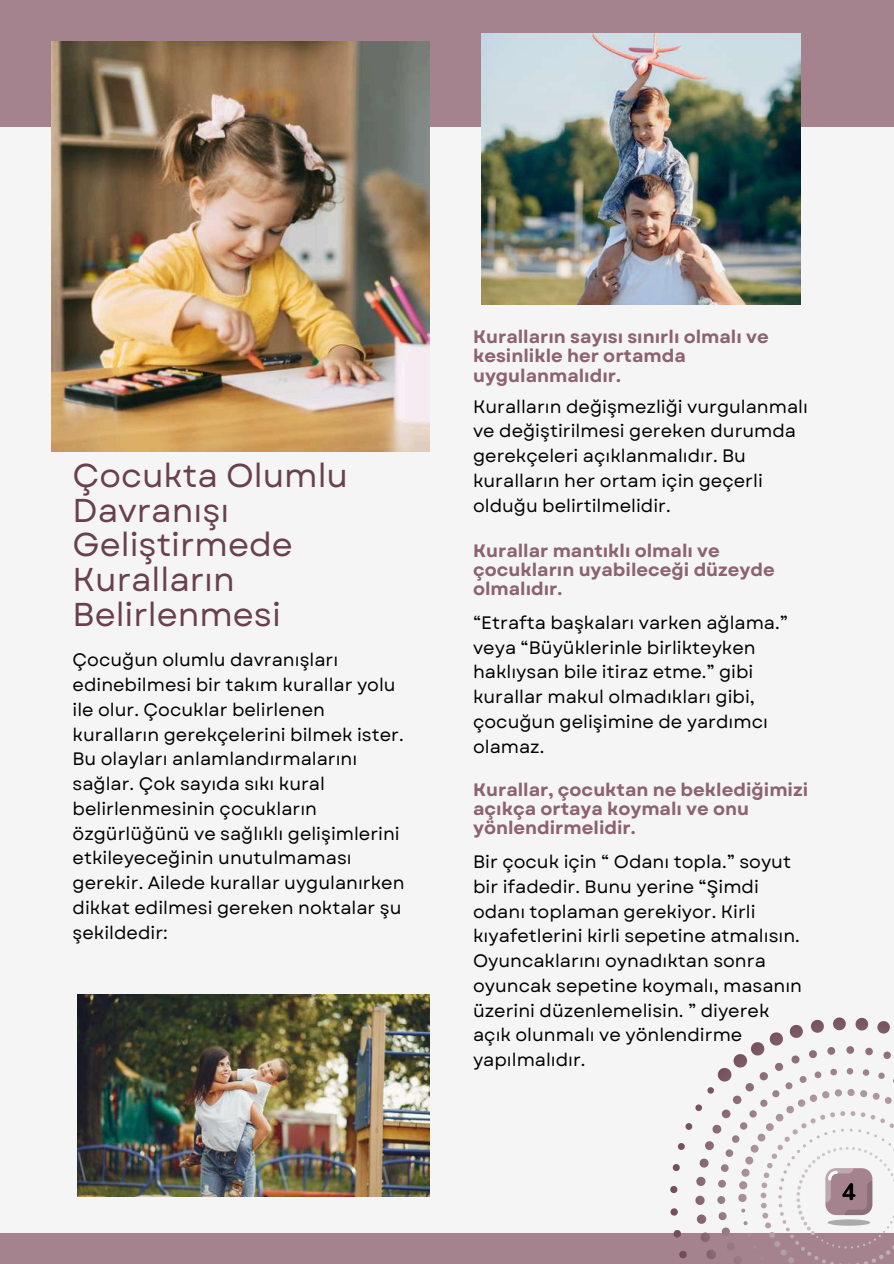
<style>
.page{position:relative;width:894px;height:1264px;background:#fff}
.page>*{position:absolute;margin:0;border:0;box-sizing:border-box;transform-origin:0 0}
.t1{font:33px/34.8px "Garet";color:#69404e}
.t2{font:18px/24.8px "Garet";color:#000}
.t3{font:700 18px/19.2px "Garet";color:#8d6271}
</style>
<div class="page">
<div style="left:0;top:0;width:893px;height:1263px;background:#f5f5f5"></div>
<div style="left:0;top:0;width:893px;height:127px;background:#a4838f"></div>
<div style="left:0;top:1232px;width:893px;height:31px;background:#a4838f"></div>
<svg style="left:670px;top:1017px;width:223px;height:246px"></svg>
<img style="left:52px;top:41px;width:377px;height:410px">
<img style="left:77px;top:994px;width:352px;height:202px">
<svg style="left:825px;top:1168px;width:47px;height:57px;background:#aa939c"></svg>
<img style="left:481px;top:33px;width:319px;height:271px">
<h1 class="t1" style="left:73px;top:458px;width:277px">Çocukta Olumlu<br>Davranışı<br>Geliştirmede<br>Kuralların<br>Belirlenmesi</h1>
<p class="t2" style="left:73px;top:647px;width:333px">Çocuğun olumlu davranışları edinebilmesi bir takım kurallar yolu ile olur. Çocuklar belirlenen kuralların gerekçelerini bilmek ister.<br>Bu olayları anlamlandırmalarını sağlar. Çok sayıda sıkı kural belirlenmesinin çocukların özgürlüğünü ve sağlıklı gelişimlerini etkileyeceğinin unutulmaması gerekir. Ailede kurallar uygulanırken dikkat edilmesi gereken noktalar şu şekildedir:</p>
<p class="t3" style="left:473px;top:327px;width:297px">Kuralların sayısı sınırlı olmalı ve kesinlikle her ortamda uygulanmalıdır.</p>
<p class="t2" style="left:473px;top:394px;width:336px">Kuralların değişmezliği vurgulanmalı ve değiştirilmesi gereken durumda gerekçeleri açıklanmalıdır. Bu kuralların her ortam için geçerli olduğu belirtilmelidir.</p>
<p class="t3" style="left:473px;top:541px;width:303px">Kurallar mantıklı olmalı ve çocukların uyabileceği düzeyde olmalıdır.</p>
<p class="t2" style="left:473px;top:610px;width:316px">“Etrafta başkaları varken ağlama.” veya “Büyüklerinle birlikteyken haklıysan bile itiraz etme.” gibi kurallar makul olmadıkları gibi, çocuğun gelişimine de yardımcı olamaz.</p>
<p class="t3" style="left:473px;top:780px;width:334px">Kurallar, çocuktan ne beklediğimizi açıkça ortaya koymalı ve onu yönlendirmelidir.</p>
<p class="t2" style="left:473px;top:849px;width:330px">Bir çocuk için “ Odanı topla.” soyut bir ifadedir. Bunu yerine “Şimdi odanı toplaman gerekiyor. Kirli kıyafetlerini kirli sepetine atmalısın.<br>Oyuncaklarını oynadıktan sonra oyuncak sepetine koymalı, masanın üzerini düzenlemelisin. ” diyerek açık olunmalı ve yönlendirme yapılmalıdır.</p>
</div>
